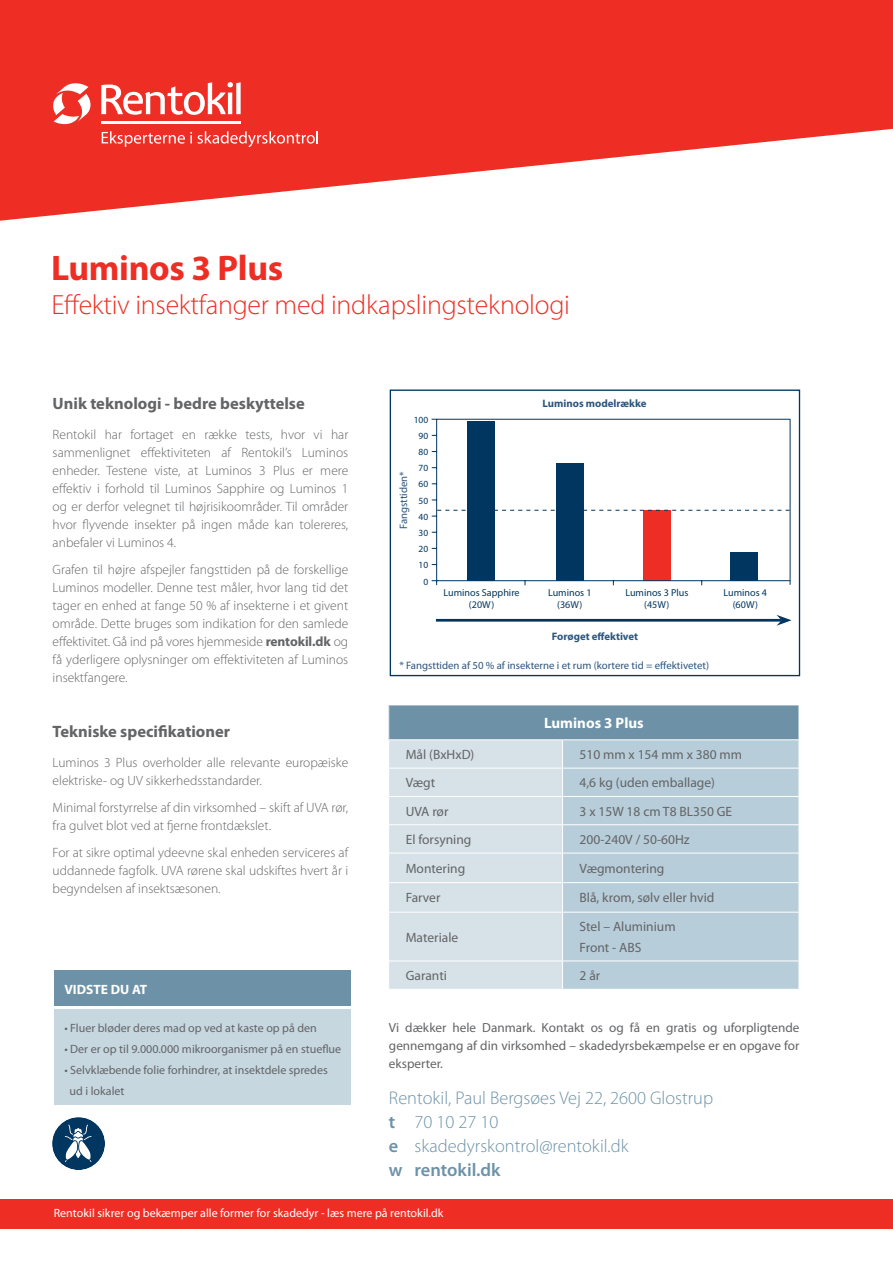
<style>
.page{position:relative;width:893px;height:1263px;background:#fff}
.page>*{position:absolute;margin:0;border:0;box-sizing:border-box;transform-origin:0 0}
.t1{font:700 35.7px "Myriad Pro";letter-spacing:-.01em;color:#ee2e24}
.t2{font:300 27.9px "Myriad Pro";letter-spacing:-.01em;color:#ee2e24}
.t3{font:300 18.3px/24px "Myriad Pro";color:#6d92a7}
.t4{font:700 16.5px "Myriad Pro";color:#636466}
.t5{font:700 15px "Myriad Pro";color:#fff}
.t6{font:300 13.5px/18px "Myriad Pro";color:#636466;text-align:justify}
.t7{font:13.5px/21px "Myriad Pro";color:#636466}
.t8{font:700 13.5px "Myriad Pro";color:#fff}
.t9{font:13.2px/18px "Myriad Pro";color:#636466;text-align:justify}
.t10{font:12px/21px "Myriad Pro";color:#636466}
.t11{font:12px "Myriad Pro";color:#fff}
.t12{font:10.8px "Myriad Pro";color:#2e557c}
.t13{font:700 10.8px "Myriad Pro";color:#2e557c}
.t14{font:10.2px/12.1px "Myriad Pro";color:#003660;text-align:center}
.t15{font:9.45px/16.2px "Myriad Pro";color:#003660;text-align:right}
.s1{font-weight:700}
.s2{font-weight:600}
</style>
<div class="page">
<svg style="left:0;top:0;width:893px;height:221px;fill:#ee2e24"></svg>
<div style="left:0;top:1199px;width:893px;height:30px;background:#ee2e24"></div>
<svg style="left:101px;top:82px;width:140px;height:33px"></svg>
<hr style="left:101px;top:121px;width:140px;height:3px;background:#fff">
<svg style="left:53px;top:82px;width:39px;height:43px"></svg>
<svg style="left:102px;top:131px;width:216px;height:16px;background:#f15b53"></svg>
<div style="left:389px;top:705px;width:410px;height:35px;background:#6d92a7"></div>
<div style="left:563px;top:740px;width:236px;height:249px;background:#b7cdd9"></div>
<div style="left:389px;top:740px;width:174px;height:249px;background:#d6e2e8"></div>
<hr style="left:389px;top:768px;width:174px;height:1px;background:#fff">
<hr style="left:563px;top:768px;width:236px;height:1px;background:#fff">
<hr style="left:389px;top:796px;width:174px;height:1px;background:#fff">
<hr style="left:563px;top:796px;width:236px;height:1px;background:#fff">
<hr style="left:389px;top:824px;width:174px;height:1px;background:#fff">
<hr style="left:563px;top:824px;width:236px;height:1px;background:#fff">
<hr style="left:389px;top:853px;width:174px;height:1px;background:#fff">
<hr style="left:563px;top:853px;width:236px;height:1px;background:#fff">
<hr style="left:389px;top:882px;width:174px;height:1px;background:#fff">
<hr style="left:563px;top:882px;width:236px;height:1px;background:#fff">
<hr style="left:389px;top:912px;width:174px;height:1px;background:#fff">
<hr style="left:563px;top:912px;width:236px;height:1px;background:#fff">
<hr style="left:389px;top:960px;width:174px;height:1px;background:#fff">
<hr style="left:563px;top:960px;width:236px;height:1px;background:#fff">
<hr style="left:389px;top:739px;width:174px;height:1px;background:#fff">
<hr style="left:563px;top:739px;width:236px;height:1px;background:#fff">
<div style="left:390px;top:389px;width:410px;height:287px;border:1px solid #003660"></div>
<div style="left:467px;top:422px;width:28px;height:159px;background:#003660"></div>
<div style="left:643px;top:511px;width:27px;height:70px;background:#ee2e24"></div>
<div style="left:730px;top:553px;width:28px;height:28px;background:#003660"></div>
<div style="left:556px;top:464px;width:28px;height:117px;background:#003660"></div>
<hr style="left:436px;top:419px;width:1px;height:166px;background:#003660">
<hr style="left:432px;top:580px;width:358px;height:1px;background:#003660">
<hr style="left:432px;top:419px;width:358px;height:1px;background:#003660">
<hr style="left:790px;top:419px;width:1px;height:166px;background:#003660">
<svg style="left:432px;top:510px;width:358px;height:7px"></svg>
<hr style="left:436px;top:619px;width:346px;height:3px;background:#003660">
<svg style="left:776px;top:615px;width:15px;height:11px"></svg>
<svg style="left:52px;top:1117px;width:53px;height:53px"></svg>
<div style="left:54px;top:970px;width:296px;height:36px;background:#6d92a7"></div>
<div style="left:54px;top:1009px;width:296px;height:96px;background:#c6d7e0"></div>
<h1 class="t1" style="left:51px;top:245px;width:234px">Luminos 3 Plus</h1>
<h2 class="t2" style="left:51px;top:288px;width:520px">Effektiv insektfanger med indkapslingsteknologi</h2>
<p class="t4" style="left:53px;top:393px;width:254px">Unik teknologi - bedre beskyttelse</p>
<p class="t6" style="left:53px;top:426px;width:297px">Rentokil har fortaget en række tests, hvor vi har sammenlignet effektiviteten af Rentokil’s Luminos enheder. Testene viste, at Luminos 3 Plus er mere effektiv i forhold til Luminos Sapphire og Luminos 1 og er derfor velegnet til højrisikoområder. Til områder hvor flyvende insekter på ingen måde kan tolereres, anbefaler vi Luminos 4.</p>
<p class="t6" style="left:53px;top:561px;width:297px">Grafen til højre afspejler fangsttiden på de forskellige Luminos modeller. Denne test måler, hvor lang tid det tager en enhed at fange 50 % af insekterne i et givent område. Dette bruges som indikation for den samlede effektivitet. Gå ind på vores hjemmeside <span class="s1">rentokil.dk</span> og få yderligere oplysninger om effektiviteten af Luminos insektfangere.</p>
<p class="t4" style="left:53px;top:721px;width:179px">Tekniske specifikationer</p>
<p class="t6" style="left:53px;top:753px;width:297px">Luminos 3 Plus overholder alle relevante europæiske elektriske- og UV sikkerhedsstandarder.</p>
<p class="t6" style="left:53px;top:798px;width:297px">Minimal forstyrrelse af din virksomhed – skift af UVA rør, fra gulvet blot ved at fjerne frontdækslet.</p>
<p class="t6" style="left:53px;top:843px;width:297px">For at sikre optimal ydeevne skal enheden serviceres af uddannede fagfolk. UVA rørene skal udskiftes hvert år i begyndelsen af insektsæsonen.</p>
<p class="t8" style="left:64px;top:981px;width:84px">VIDSTE DU AT</p>
<p class="t10" style="left:64px;top:1018px;width:254px">• Fluer bløder deres mad op ved at kaste op på den</p>
<p class="t10" style="left:64px;top:1039px;width:278px">• Der er op til 9.000.000 mikroorganismer på en stueflue</p>
<p class="t10" style="left:69px;top:1060px;width:260px;text-indent:-5px">• Selvklæbende folie forhindrer, at insektdele spredes ud i lokalet</p>
<p class="t15" style="left:414px;top:411px;width:16px">100<br>90<br>80<br>70<br>60<br>50<br>40<br>30<br>20<br>10<br>0</p>
<p class="t12" style="left:397px;top:529px;width:59px;rotate:-90deg">Fangsttiden*</p>
<p class="t13" style="left:543px;top:396px;width:106px">Luminos modelrække</p>
<p class="t14" style="left:444px;top:586px;width:78px">Luminos Sapphire (20W)</p>
<p class="t14" style="left:548px;top:586px;width:45px">Luminos 1 (36W)</p>
<p class="t14" style="left:625px;top:586px;width:65px">Luminos 3 Plus (45W)</p>
<p class="t14" style="left:724px;top:586px;width:45px">Luminos 4 (60W)</p>
<p class="t13" style="left:552px;top:629px;width:88px">Forøget effektivet</p>
<p class="t12" style="left:399px;top:659px;width:311px">* Fangsttiden af 50 % af insekterne i et rum (kortere tid = effektivetet)</p>
<p class="t5" style="left:544px;top:713px;width:101px">Luminos 3 Plus</p>
<p class="t7" style="left:406px;top:744px;width:70px">Mål (BxHxD)</p>
<p class="t7" style="left:580px;top:744px;width:164px">510 mm x 154 mm x 380 mm</p>
<p class="t7" style="left:406px;top:772px;width:31px">Vægt</p>
<p class="t7" style="left:580px;top:772px;width:137px">4,6 kg (uden emballage)</p>
<p class="t7" style="left:406px;top:800px;width:44px">UVA rør</p>
<p class="t7" style="left:580px;top:800px;width:154px">3 x 15W 18 cm T8 BL350 GE</p>
<p class="t7" style="left:406px;top:829px;width:67px">El forsyning</p>
<p class="t7" style="left:580px;top:829px;width:112px">200-240V / 50-60Hz</p>
<p class="t7" style="left:406px;top:858px;width:61px">Montering</p>
<p class="t7" style="left:580px;top:858px;width:86px">Vægmontering</p>
<p class="t7" style="left:406px;top:887px;width:36px">Farver</p>
<p class="t7" style="left:580px;top:887px;width:136px">Blå, krom, sølv eller hvid</p>
<p class="t7" style="left:406px;top:926px;width:54px">Materiale</p>
<p class="t7" style="left:580px;top:916px;width:98px">Stel – Aluminium<br>Front - ABS</p>
<p class="t7" style="left:406px;top:965px;width:43px">Garanti</p>
<p class="t7" style="left:580px;top:965px;width:22px">2 år</p>
<p class="t9" style="left:389px;top:1018px;width:412px">Vi dækker hele Danmark. Kontakt os og få en gratis og uforpligtende gennemgang af din virksomhed – skadedyrsbekæmpelse er en opgave for eksperter.</p>
<h3 class="t3" style="left:389px;top:1086px;width:326px">Rentokil, Paul Bergsøes Vej 22, 2600 Glostrup <span class="s2">t</span> 70 10 27 10<br><span class="s2">e</span> skadedyrskontrol@rentokil.dk<br><span class="s2">w rentokil.dk</span></h3>
<p class="t11" style="left:54px;top:1206px;width:391px">Rentokil sikrer og bekæmper alle former for skadedyr - læs mere på rentokil.dk</p>
</div>
